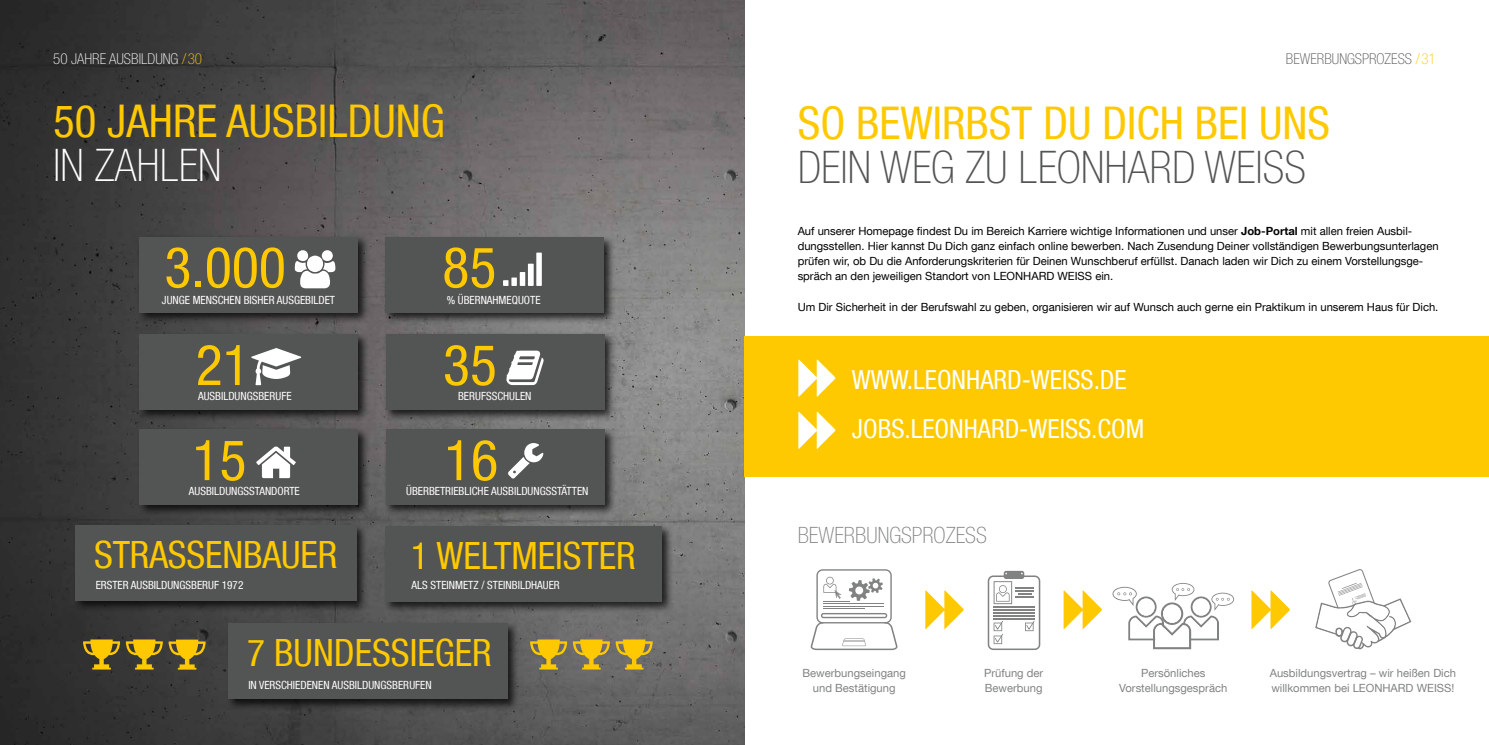
<style>
.page{position:relative;width:1489px;height:745px;background:#fff}
.page>*{position:absolute;margin:0;border:0;box-sizing:border-box;transform-origin:0 0}
.t1{font:condensed 56.25px "Helvetica Neue LT Com";color:#fec900}
.t2{font:condensed 45px "Helvetica Neue LT Com";color:#fec900}
.t3{font:100 condensed 45px "Helvetica Neue LT Pro";color:#535454}
.t4{font:100 condensed 45px "Helvetica Neue LT Pro";color:#fff}
.t5{font:condensed 37.5px "Helvetica Neue LT Com";color:#fec900}
.t6{font:condensed 26.25px "Helvetica Neue LT Com";color:#fff}
.t7{font:100 condensed 22.5px "Helvetica Neue LT Pro";color:#818383}
.t8{font:100 condensed 15px "Helvetica Neue LT Pro";color:#535454}
.t9{font:100 condensed 15px "Helvetica Neue LT Pro";color:#fff}
.t10{font:11.25px/15px "Helvetica Neue LT Com";color:#000}
.t11{font:condensed 11.25px "Helvetica Neue LT Com";color:#fff}
.t12{font:11.25px/15px "Helvetica Neue LT Com";color:#818383;text-align:center}
.s1{color:#fec900}
.s2{font-weight:700}
</style>
<div class="page">
<img style="left:0;top:0;width:744px;height:744px">
<div style="left:137px;top:234px;width:233px;height:90px;background:#000;opacity:.75"></div>
<div style="left:140px;top:237px;width:218px;height:75px;background:#535454"></div>
<div style="left:383px;top:235px;width:233px;height:89px;background:#000;opacity:.75"></div>
<div style="left:385px;top:237px;width:219px;height:75px;background:#535454"></div>
<div style="left:383px;top:331px;width:233px;height:90px;background:#000;opacity:.75"></div>
<div style="left:386px;top:334px;width:218px;height:75px;background:#535454"></div>
<div style="left:137px;top:331px;width:233px;height:90px;background:#000;opacity:.75"></div>
<div style="left:140px;top:334px;width:218px;height:75px;background:#535454"></div>
<div style="left:383px;top:426px;width:233px;height:90px;background:#000;opacity:.75"></div>
<div style="left:386px;top:429px;width:218px;height:75px;background:#535454"></div>
<div style="left:137px;top:426px;width:233px;height:90px;background:#000;opacity:.75"></div>
<div style="left:140px;top:429px;width:218px;height:75px;background:#535454"></div>
<svg style="left:251px;top:348px;width:50px;height:37px"></svg>
<div style="left:73px;top:522px;width:295px;height:90px;background:#000;opacity:.75"></div>
<div style="left:75px;top:525px;width:281px;height:75px;background:#535454"></div>
<svg style="left:256px;top:446px;width:40px;height:32px"></svg>
<div style="left:383px;top:524px;width:291px;height:89px;background:#000;opacity:.75"></div>
<div style="left:385px;top:526px;width:277px;height:75px;background:#535454"></div>
<div style="left:226px;top:621px;width:293px;height:89px;background:#000;opacity:.75"></div>
<div style="left:228px;top:623px;width:279px;height:75px;background:#535454"></div>
<div style="left:744px;top:336px;width:744px;height:141px;background:#fec900"></div>
<svg style="left:810px;top:569px;width:87px;height:80px"></svg>
<div style="left:1003px;top:570px;width:21px;height:8px;background:#818383;border-radius:2px"></div>
<svg style="left:987px;top:572px;width:53px;height:77px"></svg>
<svg style="left:1112px;top:583px;width:121px;height:65px"></svg>
<svg style="left:1315px;top:569px;width:96px;height:80px"></svg>
<svg style="left:1251px;top:590px;width:38px;height:38px"></svg>
<svg style="left:925px;top:590px;width:38px;height:38px"></svg>
<svg style="left:1063px;top:590px;width:38px;height:38px"></svg>
<svg style="left:798px;top:359px;width:37px;height:37px"></svg>
<svg style="left:798px;top:411px;width:37px;height:37px"></svg>
<svg style="left:506px;top:350px;width:37px;height:35px"></svg>
<svg style="left:508px;top:443px;width:35px;height:35px"></svg>
<svg style="left:503px;top:252px;width:39px;height:34px"></svg>
<svg style="left:295px;top:250px;width:40px;height:38px"></svg>
<svg style="left:573px;top:639px;width:79px;height:30px"></svg>
<svg style="left:530px;top:639px;width:37px;height:30px"></svg>
<svg style="left:169px;top:639px;width:36px;height:30px"></svg>
<svg style="left:126px;top:639px;width:37px;height:30px"></svg>
<svg style="left:83px;top:639px;width:37px;height:30px"></svg>
<h3 class="t9" style="left:53px;top:50px;width:150px">50 JAHRE AUSBILDUNG <span class="s1">/30</span></h3>
<h2 class="t2" style="left:53px;top:95px;width:393px">50 JAHRE AUSBILDUNG</h2>
<h2 class="t4" style="left:53px;top:139px;width:170px">IN ZAHLEN</h2>
<h1 class="t1" style="left:164px;top:234px;width:123px">3.000</h1>
<p class="t11" style="left:162px;top:293px;width:175px">JUNGE MENSCHEN BISHER AUSGEBILDET</p>
<h1 class="t1" style="left:196px;top:331px;width:56px">21</h1>
<p class="t11" style="left:198px;top:389px;width:95px">AUSBILDUNGSBERUFE</p>
<h1 class="t1" style="left:192px;top:426px;width:56px">15</h1>
<p class="t11" style="left:189px;top:484px;width:112px">AUSBILDUNGSSTANDORTE</p>
<h3 class="t5" style="left:94px;top:532px;width:245px">STRASSENBAUER</h3>
<p class="t11" style="left:96px;top:577px;width:149px">ERSTER AUSBILDUNGSBERUF 1972</p>
<h1 class="t1" style="left:442px;top:234px;width:56px">85</h1>
<p class="t11" style="left:446px;top:293px;width:95px">% ÜBERNAHMEQUOTE</p>
<h1 class="t1" style="left:443px;top:331px;width:55px">35</h1>
<p class="t11" style="left:458px;top:389px;width:75px">BERUFSSCHULEN</p>
<h1 class="t1" style="left:444px;top:426px;width:56px">16</h1>
<p class="t11" style="left:406px;top:484px;width:184px">ÜBERBETRIEBLICHE AUSBILDUNGSSTÄTTEN</p>
<h3 class="t5" style="left:411px;top:533px;width:226px">1 WELTMEISTER</h3>
<p class="t11" style="left:411px;top:577px;width:150px">ALS STEINMETZ / STEINBILDHAUER</p>
<h3 class="t5" style="left:247px;top:630px;width:246px">7 BUNDESSIEGER</h3>
<p class="t11" style="left:248px;top:677px;width:185px">IN VERSCHIEDENEN AUSBILDUNGSBERUFEN</p>
<h3 class="t8" style="left:1285px;top:50px;width:151px">BEWERBUNGSPROZESS <span class="s1">/31</span></h3>
<h2 class="t2" style="left:797px;top:96px;width:533px">SO BEWIRBST DU DICH BEI UNS</h2>
<h2 class="t3" style="left:797px;top:141px;width:510px">DEIN WEG ZU LEONHARD WEISS</h2>
<p class="t10" style="left:797px;top:223px;width:642px">Auf unserer Homepage findest Du im Bereich Karriere wichtige Informationen und unser <span class="s2">Job-Portal</span> mit allen freien Ausbil&shy;dungsstellen. Hier kannst Du Dich ganz einfach online bewerben. Nach Zusendung Deiner vollständigen Bewerbungsunterlagen prüfen wir, ob Du die Anforderungskriterien für Deinen Wunschberuf erfüllst. Danach laden wir Dich zu einem Vorstellungsge&shy;spräch an den jeweiligen Standort von LEONHARD WEISS ein.</p>
<p class="t10" style="left:797px;top:298px;width:642px">Um Dir Sicherheit in der Berufswahl zu geben, organisieren wir auf Wunsch auch gerne ein Praktikum in unserem Haus für Dich.</p>
<h3 class="t6" style="left:851px;top:364px;width:276px">WWW.LEONHARD-WEISS.DE</h3>
<h3 class="t6" style="left:851px;top:413px;width:294px">JOBS.LEONHARD-WEISS.COM</h3>
<h3 class="t7" style="left:797px;top:522px;width:191px">BEWERBUNGSPROZESS</h3>
<p class="t12" style="left:802px;top:664px;width:105px">Bewerbungseingang und Bestätigung</p>
<p class="t12" style="left:984px;top:664px;width:61px;text-align:left">Prüfung der<br>Bewerbung</p>
<p class="t12" style="left:1119px;top:664px;width:110px">Persönliches<br>Vorstellungsgespräch</p>
<p class="t12" style="left:1269px;top:664px;width:188px;text-align:left">Ausbildungsvertrag – wir heißen Dich willkommen bei LEONHARD WEISS!</p>
</div>
